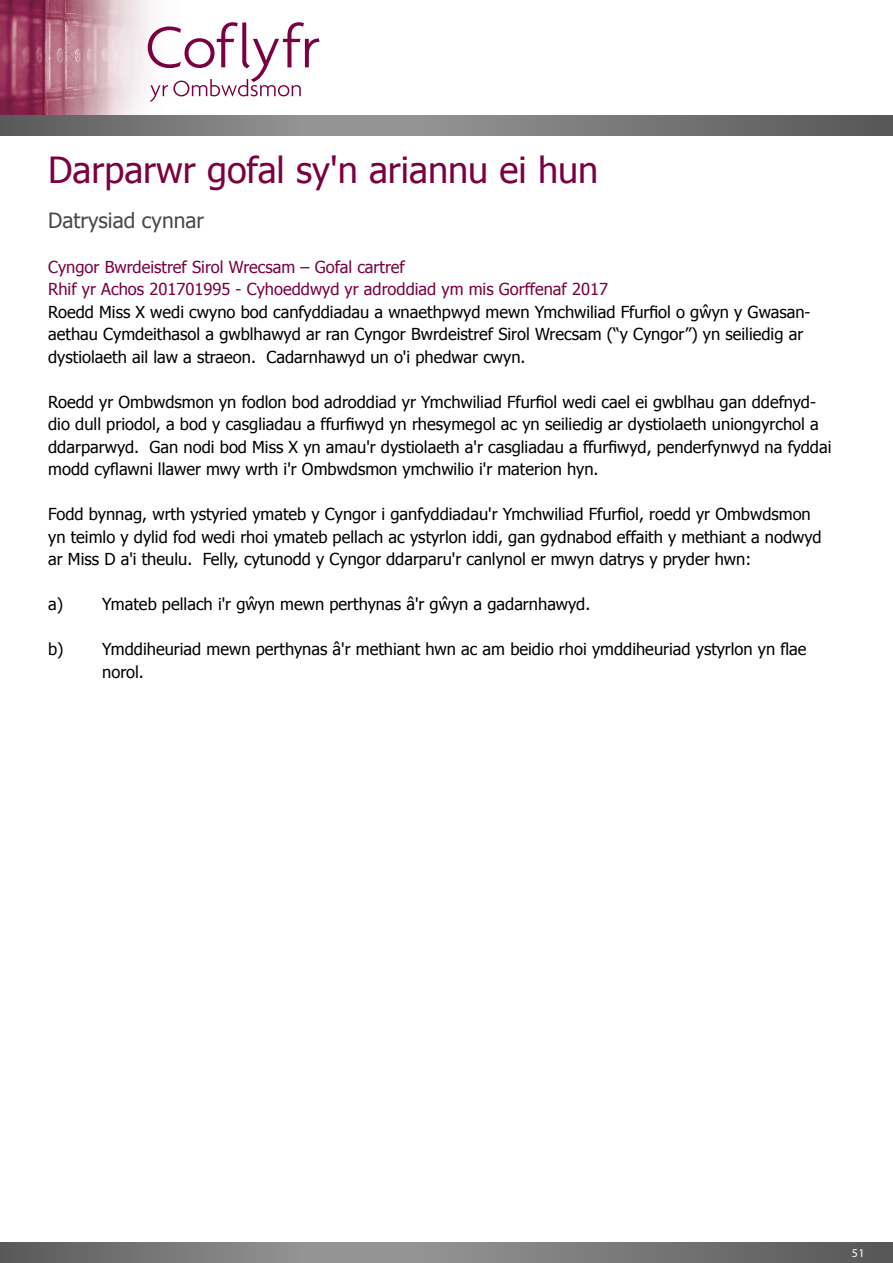
<style>
.page{position:relative;width:893px;height:1263px;background:#fff}
.page>*{position:absolute;margin:0;border:0;box-sizing:border-box;transform-origin:0 0}
.t1{font:36px "Tahoma";color:#7b0041}
.t2{font:21px "Tahoma";color:#4b4848}
.t3{font:16.5px/22.5px "Tahoma";color:#000}
.t4{font:16.5px/22.5px "Tahoma";color:#7b0041}
.t5{font:12px "Myriad Pro";color:#fff}
</style>
<div class="page">
<svg style="left:0;top:1242px;width:893px;height:21px;background:#7a7979"></svg>
<img style="left:0;top:0;width:153px;height:115px">
<svg style="left:148px;top:22px;width:172px;height:80px"></svg>
<svg style="left:0;top:115px;width:893px;height:21px;background:#7a7979"></svg>
<h1 class="t1" style="left:48px;top:146px;width:552px">Darparwr gofal sy'n ariannu ei hun</h1>
<p class="t2" style="left:48px;top:206px;width:157px">Datrysiad cynnar</p>
<p class="t4" style="left:48px;top:255px;width:561px">Cyngor Bwrdeistref Sirol Wrecsam – Gofal cartref<br>Rhif yr Achos 201701995 - Cyhoeddwyd yr adroddiad ym mis Gorffenaf 2017</p>
<p class="t3" style="left:48px;top:300px;width:764px">Roedd Miss X wedi cwyno bod canfyddiadau a wnaethpwyd mewn Ymchwiliad Ffurfiol o gŵyn y Gwasan&shy;aethau Cymdeithasol a gwblhawyd ar ran Cyngor Bwrdeistref Sirol Wrecsam (“y Cyngor”) yn seiliedig ar dystiolaeth ail law a straeon. Cadarnhawyd un o'i phedwar cwyn.</p>
<p class="t3" style="left:48px;top:390px;width:785px">Roedd yr Ombwdsmon yn fodlon bod adroddiad yr Ymchwiliad Ffurfiol wedi cael ei gwblhau gan ddefnyd&shy;dio dull priodol, a bod y casgliadau a ffurfiwyd yn rhesymegol ac yn seiliedig ar dystiolaeth uniongyrchol a ddarparwyd. Gan nodi bod Miss X yn amau'r dystiolaeth a'r casgliadau a ffurfiwyd, penderfynwyd na fyddai modd cyflawni llawer mwy wrth i'r Ombwdsmon ymchwilio i'r materion hyn.</p>
<p class="t3" style="left:48px;top:502px;width:775px">Fodd bynnag, wrth ystyried ymateb y Cyngor i ganfyddiadau'r Ymchwiliad Ffurfiol, roedd yr Ombwdsmon yn teimlo y dylid fod wedi rhoi ymateb pellach ac ystyrlon iddi, gan gydnabod effaith y methiant a nodwyd ar Miss D a'i theulu. Felly, cytunodd y Cyngor ddarparu'r canlynol er mwyn datrys y pryder hwn:</p>
<p class="t3" style="left:48px;top:592px;width:544px">a) Ymateb pellach i'r gŵyn mewn perthynas â'r gŵyn a gadarnhawyd.</p>
<p class="t3" style="left:102px;top:637px;width:706px;text-indent:-54px">b) Ymddiheuriad mewn perthynas â'r methiant hwn ac am beidio rhoi ymddiheuriad ystyrlon yn flae norol.</p>
<p class="t5" style="left:852px;top:1245px;width:14px">51</p>
</div>
